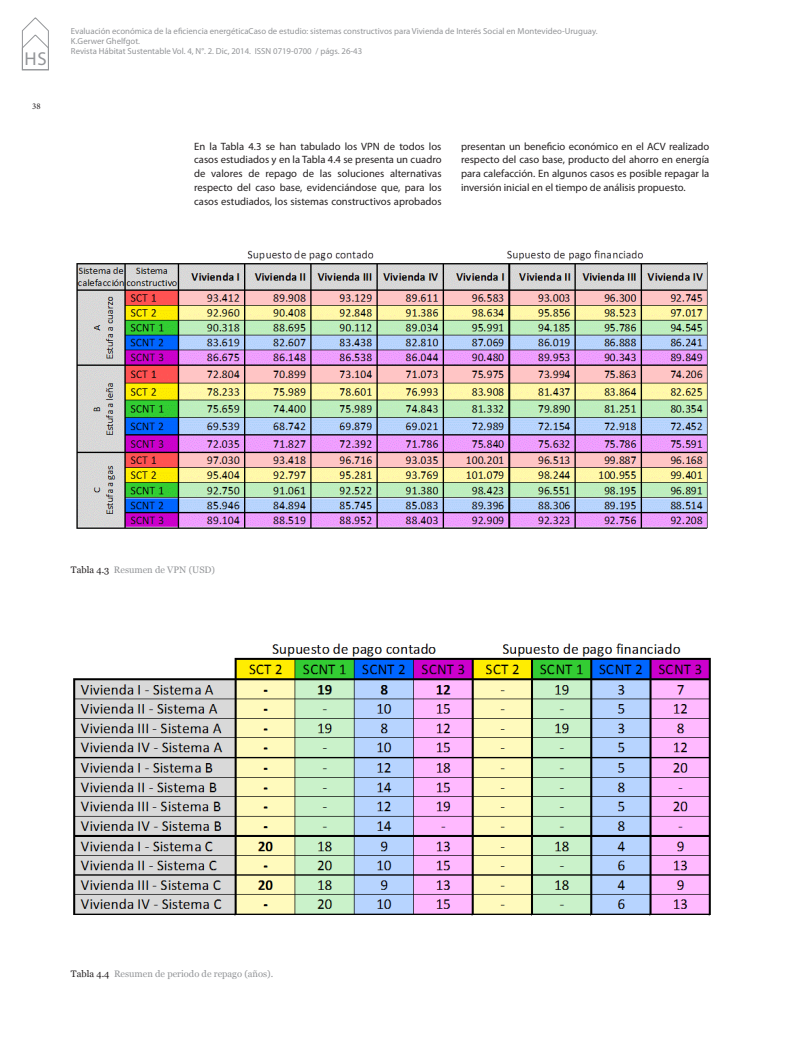
<style>
.page{position:relative;width:798px;height:1063px;background:#fff}
.page>*{position:absolute;margin:0;border:0;box-sizing:border-box;transform-origin:0 0}
.t1{font:18.75px "Myriad Pro";color:#939598}
.TEXTOSNEGROS{font:10.62px/13.8px "Myriad Pro";color:#231f20;text-align:justify}
.PIEDEPAGINA{font:9.38px "Georgia";color:#939598}
.t2{font:8.75px/10px "Myriad Pro";color:#939598}
.t3{font:8.75px "Minion Pro";color:#231f20}
.s1{color:#231f20}
</style>
<div class="page">
<svg style="left:22px;top:17px;width:27px;height:53px"></svg>
<img style="left:76px;top:250px;width:632px;height:279px">
<img style="left:73px;top:643px;width:638px;height:273px">
<h1 class="t1" style="left:25px;top:47px;width:24px">HS</h1>
<p class="t3" style="left:32px;top:101px;width:10px">38</p>
<p class="t2" style="left:71px;top:26px;width:528px">Evaluación económica de la eficiencia energéticaCaso de estudio: sistemas constructivos para Vivienda de Interés Social en Montevideo-Uruguay.<br>K.Gerwer Ghelfgot.<br>Revista Hábitat Sustentable Vol. 4, N°. 2. Dic, 2014. ISSN 0719-0700 / págs. 26-43</p>
<p class="TEXTOSNEGROS" style="left:194px;top:139px;width:249px">En la Tabla 4.3 se han tabulado los VPN de todos los casos estudiados y en la Tabla 4.4 se presenta un cuadro de valores de repago de las soluciones alternativas respecto del caso base, evidenciándose que, para los casos estudiados, los sistemas constructivos aprobados</p>
<p class="TEXTOSNEGROS" style="left:461px;top:139px;width:250px">presentan un beneficio económico en el ACV realizado respecto del caso base, producto del ahorro en energía para calefacción. En algunos casos es posible repagar la inversión inicial en el tiempo de análisis propuesto.</p>
<p class="PIEDEPAGINA" style="left:71px;top:564px;width:146px"><span class="s1">Tabla 4.3</span> Resumen de VPN (USD)</p>
<p class="PIEDEPAGINA" style="left:71px;top:968px;width:204px"><span class="s1">Tabla 4.4</span> Resumen de periodo de repago (años).</p>
</div>
